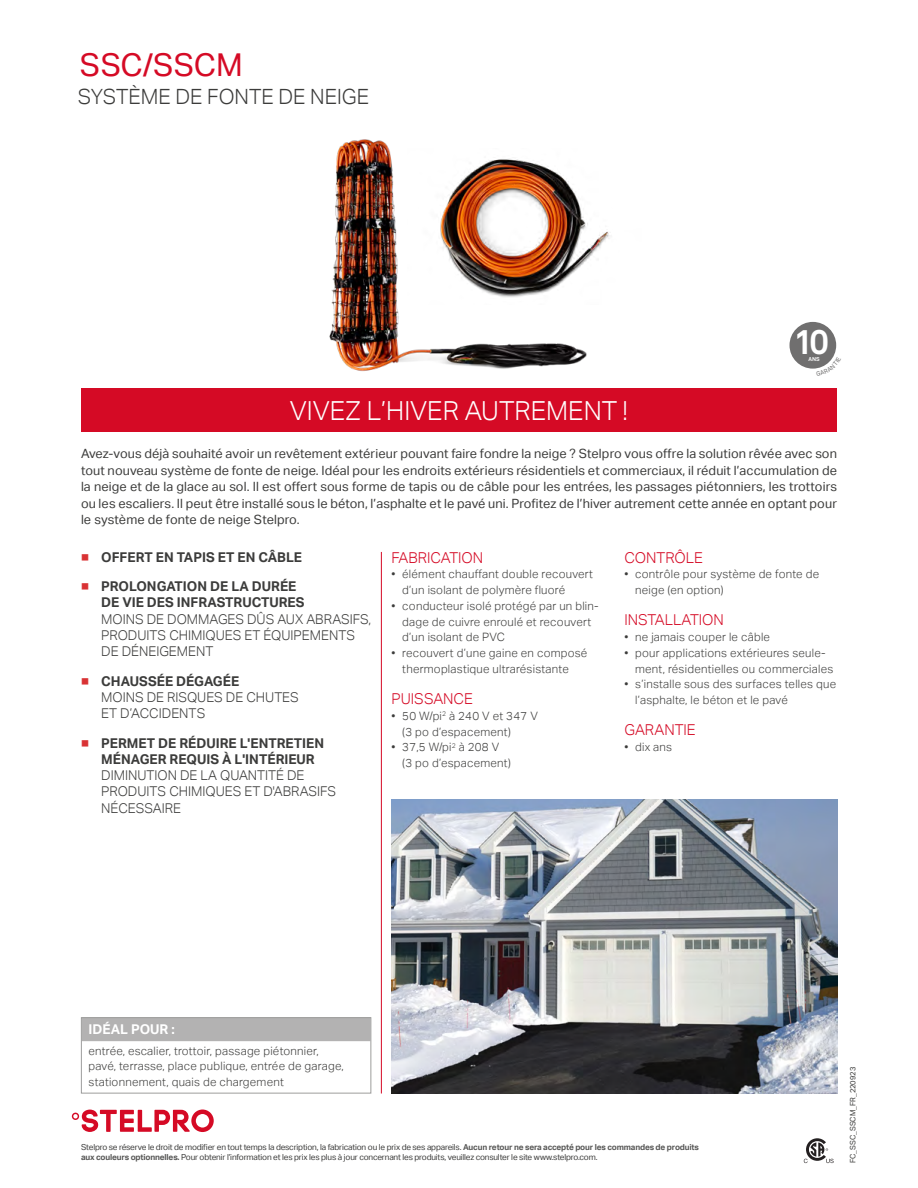
<style>
.page{position:relative;width:918px;height:1188px;background:#fff}
.page>*{position:absolute;margin:0;border:0;box-sizing:border-box;transform-origin:0 0}
.t1{font:700 34.35px "Akkurat";color:#fff}
.t2{font:31.5px "Aktiv Grotesk";color:#d50a25}
.t3{font:300 26.25px "Aktiv Grotesk";color:#fff}
.t4{font:300 21px "Aktiv Grotesk";color:#3c3c3b}
.t5{font:300 15px "Aktiv Grotesk";color:#d50a25}
.t6{font:300 13.5px/16.2px "Aktiv Grotesk";color:#3c3c3b}
.t7{font:700 13.5px/16.2px "Aktiv Grotesk";color:#3c3c3b}
.t8{font:700 13.5px "Aktiv Grotesk";color:#fff}
.t9{font:12.75px/16.5px "Aktiv Grotesk";letter-spacing:.01em;color:#3c3c3b;text-align:justify}
.t10{font:300 11.55px/15.8px "Aktiv Grotesk";letter-spacing:.02em;color:#3c3c3b}
.t11{font:8.25px/9.9px "Aktiv Grotesk";letter-spacing:-.02em;color:#3c3c3b}
.t12{font:7.5px "Aktiv Grotesk";color:#3c3c3b}
.t13{font:700 5.55px "Akkurat";color:#fff}
.s1{color:#d93234}
.s2{font-weight:700;color:#d93234}
.s3{font-weight:700}
.s4{font-weight:700;color:#575756}
</style>
<div class="page">
<svg style="left:804px;top:1138px;width:30px;height:25px"></svg>
<img style="left:239px;top:139px;width:426px;height:250px">
<img style="left:408px;top:149px;width:234px;height:156px">
<hr style="left:381px;top:552px;width:1px;height:542px;background:#d50a25">
<div style="left:790px;top:322px;width:46px;height:47px;background:#706f6f;border-radius:50%"></div>
<div style="left:82px;top:1017px;width:288px;height:24px;background:#b3b2b2"></div>
<div style="left:81px;top:1017px;width:290px;height:77px;border:1px solid #9d9d9c"></div>
<div style="left:81px;top:389px;width:756px;height:43px;background:#d50a25"></div>
<img style="left:392px;top:799px;width:445px;height:294px">
<svg style="left:72px;top:1110px;width:142px;height:22px"></svg>
<svg style="left:816px;top:356px;width:18px;height:13px"></svg>
<h2 class="t2" style="left:80px;top:47px;width:164px">SSC/SSCM</h2>
<h3 class="t4" style="left:78px;top:85px;width:293px">SYSTÈME DE FONTE DE NEIGE</h3>
<h1 class="t1" style="left:721px;top:320px;width:110px">10 10</h1>
<p class="t13" style="left:808px;top:356px;width:13px">ANS</p>
<h3 class="t3" style="left:290px;top:395px;width:340px">VIVEZ L’HIVER AUTREMENT !</h3>
<p class="t9" style="left:81px;top:446px;width:758px">Avez-vous déjà souhaité avoir un revêtement extérieur pouvant faire fondre la neige ? Stelpro vous offre la solution rêvée avec son tout nouveau système de fonte de neige. Idéal pour les endroits extérieurs résidentiels et commerciaux, il réduit l’accumulation de la neige et de la glace au sol. Il est offert sous forme de tapis ou de câble pour les entrées, les passages piétonniers, les trottoirs ou les escaliers. Il peut être installé sous le béton, l’asphalte et le pavé uni. Profitez de l’hiver autrement cette année en optant pour le système de fonte de neige Stelpro.</p>
<p class="t7" style="left:81px;top:549px;width:223px"><span class="s1">■</span> OFFERT EN TAPIS ET EN CÂBLE</p>
<p class="t7" style="left:101px;top:579px;width:205px;text-indent:-20px"><span class="s1">■</span> PROLONGATION DE LA DURÉE<br>DE VIE DES INFRASTRUCTURES</p>
<p class="t6" style="left:101px;top:611px;width:271px">MOINS DE DOMMAGES DÛS AUX ABRASIFS,<br>PRODUITS CHIMIQUES ET ÉQUIPEMENTS<br>DE DÉNEIGEMENT</p>
<p class="t6" style="left:101px;top:673px;width:199px;text-indent:-20px"><span class="s2">■</span> <span class="s3">CHAUSSÉE DÉGAGÉE<br></span>MOINS DE RISQUES DE CHUTES<br>ET D’ACCIDENTS</p>
<p class="t7" style="left:101px;top:735px;width:224px;text-indent:-20px"><span class="s1">■</span> PERMET DE RÉDUIRE L'ENTRETIEN<br>MÉNAGER REQUIS À L'INTÉRIEUR</p>
<p class="t6" style="left:101px;top:768px;width:237px">DIMINUTION DE LA QUANTITÉ DE<br>PRODUITS CHIMIQUES ET D'ABRASIFS<br>NÉCESSAIRE</p>
<p class="t5" style="left:392px;top:549px;width:93px">FABRICATION</p>
<p class="t10" style="left:402px;top:567px;width:192px;text-indent:-11px">• élément chauffant double recouvert d’un isolant de polymère fluoré</p>
<p class="t10" style="left:402px;top:598px;width:198px;text-indent:-11px">• conducteur isolé protégé par un blin&shy;dage de cuivre enroulé et recouvert d’un isolant de PVC</p>
<p class="t10" style="left:402px;top:645px;width:187px;text-indent:-11px">• recouvert d’une gaine en composé thermoplastique ultrarésistante</p>
<p class="t5" style="left:392px;top:690px;width:83px">PUISSANCE</p>
<p class="t10" style="left:402px;top:708px;width:137px;text-indent:-11px">• 50 W/pi<sup>2</sup> à 240 V et 347 V (3 po d’espacement)</p>
<p class="t10" style="left:402px;top:740px;width:110px;text-indent:-11px">• 37,5 W/pi<sup>2</sup> à 208 V (3 po d’espacement)</p>
<p class="t5" style="left:624px;top:549px;width:80px">CONTRÔLE</p>
<p class="t10" style="left:635px;top:567px;width:185px;text-indent:-11px">• contrôle pour système de fonte de neige (en option)</p>
<p class="t5" style="left:624px;top:611px;width:101px">INSTALLATION</p>
<p class="t10" style="left:624px;top:629px;width:147px">• ne jamais couper le câble</p>
<p class="t10" style="left:635px;top:645px;width:200px;text-indent:-11px">• pour applications extérieures seule&shy;ment, résidentielles ou commerciales</p>
<p class="t10" style="left:635px;top:677px;width:202px;text-indent:-11px">• s’installe sous des surfaces telles que l’asphalte, le béton et le pavé</p>
<p class="t5" style="left:624px;top:721px;width:73px">GARANTIE</p>
<p class="t10" style="left:624px;top:739px;width:49px">• dix ans</p>
<p class="t8" style="left:88px;top:1022px;width:88px">IDÉAL POUR :</p>
<p class="t10" style="left:88px;top:1043px;width:257px">entrée, escalier, trottoir, passage piétonnier, pavé, terrasse, place publique, entrée de garage, stationnement, quais de chargement</p>
<p class="t11" style="left:81px;top:1143px;width:619px">Stelpro se réserve le droit de modifier en tout temps la description, la fabrication ou le prix de ses appareils. <span class="s4">Aucun retour ne sera accepté pour les commandes de produits aux couleurs optionnelles.</span> Pour obtenir l’information et les prix les plus à jour concernant les produits, veuillez consulter le site www.stelpro.com.</p>
<p class="t12" style="left:848px;top:1163px;width:98px;rotate:-90deg">FC_SSC_SSCM_FR_220923</p>
</div>
